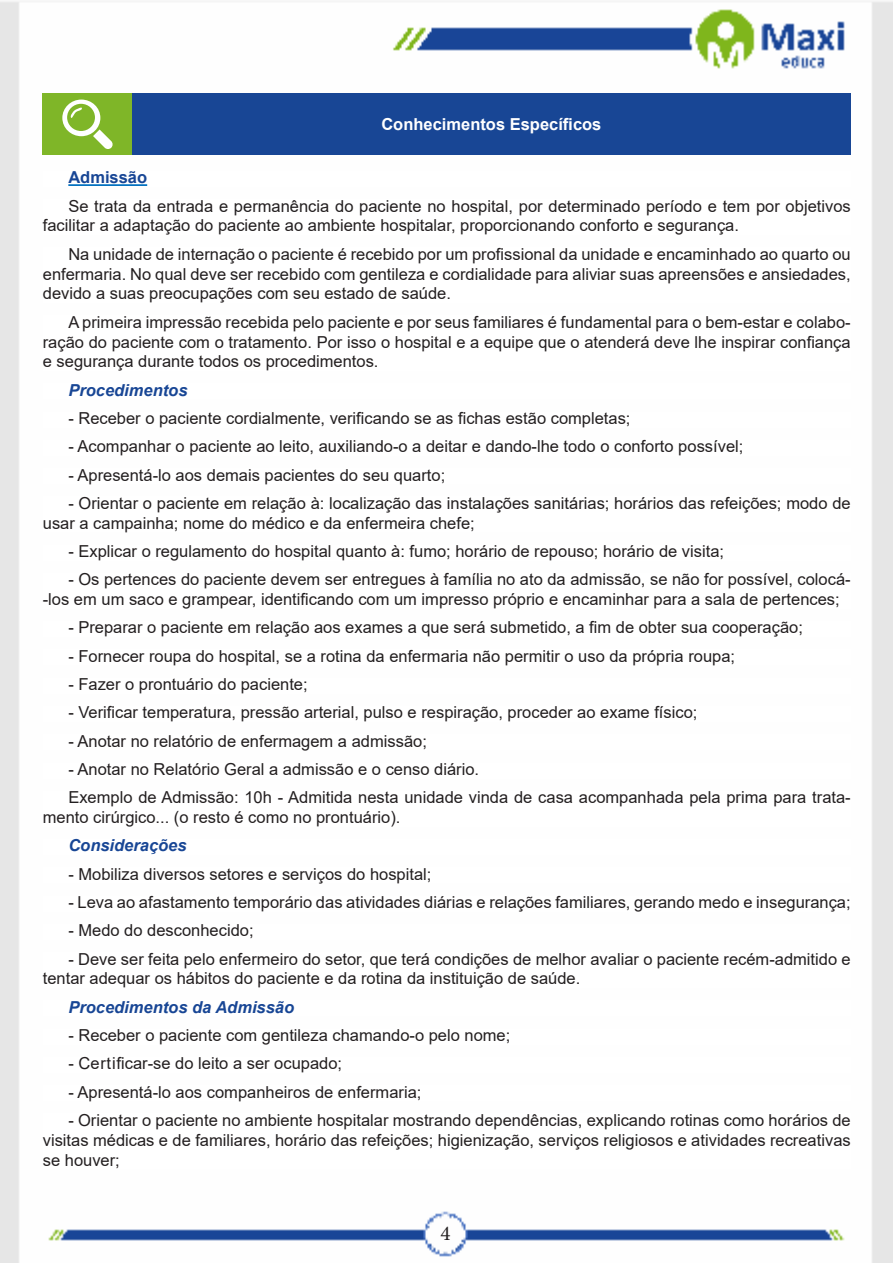
<style>
.page{position:relative;width:893px;height:1263px;background:#fff}
.page>*{position:absolute;margin:0;border:0;box-sizing:border-box;transform-origin:0 0}
.t1{font:21px "Minion Pro";color:#231f20}
.t2{font:16.5px/19.8px "Arial";color:#231f20}
.t3{font:italic 700 16.5px "Arial";color:#184695}
.Titulo_de_Caixa{font:700 16.5px "Arial";color:#fff}
.t4{font:700 16.5px "Arial";color:#184695}
</style>
<div class="page">
<img style="left:0;top:1px;width:893px;height:1262px">
<div style="left:43px;top:171px;width:808px;height:16px;background:#fff"></div>
<hr style="left:68px;top:184px;width:79px;height:2px;background:#0070c0">
<div style="left:43px;top:200px;width:808px;height:35px;background:#fff"></div>
<div style="left:43px;top:248px;width:808px;height:55px;background:#fff"></div>
<div style="left:43px;top:316px;width:808px;height:55px;background:#fff"></div>
<div style="left:43px;top:384px;width:808px;height:15px;background:#fff"></div>
<div style="left:43px;top:412px;width:808px;height:15px;background:#fff"></div>
<div style="left:43px;top:440px;width:808px;height:16px;background:#fff"></div>
<div style="left:43px;top:468px;width:808px;height:16px;background:#fff"></div>
<div style="left:43px;top:497px;width:808px;height:35px;background:#fff"></div>
<div style="left:43px;top:545px;width:808px;height:15px;background:#fff"></div>
<div style="left:43px;top:573px;width:808px;height:35px;background:#fff"></div>
<div style="left:43px;top:621px;width:808px;height:16px;background:#fff"></div>
<div style="left:43px;top:650px;width:808px;height:15px;background:#fff"></div>
<div style="left:43px;top:678px;width:808px;height:15px;background:#fff"></div>
<div style="left:43px;top:706px;width:808px;height:16px;background:#fff"></div>
<div style="left:43px;top:734px;width:808px;height:16px;background:#fff"></div>
<div style="left:43px;top:763px;width:808px;height:15px;background:#fff"></div>
<div style="left:43px;top:791px;width:808px;height:35px;background:#fff"></div>
<div style="left:43px;top:839px;width:808px;height:16px;background:#fff"></div>
<div style="left:43px;top:868px;width:808px;height:15px;background:#fff"></div>
<div style="left:43px;top:896px;width:808px;height:15px;background:#fff"></div>
<div style="left:43px;top:924px;width:808px;height:16px;background:#fff"></div>
<div style="left:43px;top:952px;width:808px;height:36px;background:#fff"></div>
<div style="left:43px;top:1001px;width:808px;height:15px;background:#fff"></div>
<div style="left:43px;top:1029px;width:808px;height:15px;background:#fff"></div>
<div style="left:43px;top:1057px;width:808px;height:16px;background:#fff"></div>
<div style="left:43px;top:1085px;width:808px;height:16px;background:#fff"></div>
<div style="left:43px;top:1114px;width:808px;height:55px;background:#fff"></div>
<div style="left:43px;top:94px;width:89px;height:61px;background:#7fb628"></div>
<div style="left:132px;top:94px;width:719px;height:61px;background:#184695"></div>
<svg style="left:62px;top:100px;width:51px;height:49px"></svg>
<p class="Titulo_de_Caixa" style="left:381px;top:113px;width:222px">Conhecimentos Específicos</p>
<p class="t4" style="left:68px;top:166px;width:80px">Admissão</p>
<p class="t2" style="left:43px;top:196px;width:809px;text-indent:26px">Se trata da entrada e permanência do paciente no hospital, por determinado período e tem por objetivos facilitar a adaptação do paciente ao ambiente hospitalar, proporcionando conforto e segurança.</p>
<p class="t2" style="left:43px;top:244px;width:809px;text-align:justify;text-indent:26px">Na unidade de internação o paciente é recebido por um profissional da unidade e encaminhado ao quarto ou enfermaria. No qual deve ser recebido com gentileza e cordialidade para aliviar suas apreensões e ansiedades, devido a suas preocupações com seu estado de saúde.</p>
<p class="t2" style="left:43px;top:312px;width:809px;text-align:justify;text-indent:26px">A primeira impressão recebida pelo paciente e por seus familiares é fundamental para o bem-estar e colabo&shy;ração do paciente com o tratamento. Por isso o hospital e a equipe que o atenderá deve lhe inspirar confiança e segurança durante todos os procedimentos.</p>
<p class="t3" style="left:68px;top:379px;width:121px">Procedimentos</p>
<p class="t2" style="left:68px;top:408px;width:564px">- Receber o paciente cordialmente, verificando se as fichas estão completas;</p>
<p class="t2" style="left:68px;top:436px;width:677px">- Acompanhar o paciente ao leito, auxiliando-o a deitar e dando-lhe todo o conforto possível;</p>
<p class="t2" style="left:68px;top:465px;width:378px">- Apresentá-lo aos demais pacientes do seu quarto;</p>
<p class="t2" style="left:43px;top:493px;width:809px;text-indent:26px">- Orientar o paciente em relação à: localização das instalações sanitárias; horários das refeições; modo de usar a campainha; nome do médico e da enfermeira chefe;</p>
<p class="t2" style="left:68px;top:541px;width:657px">- Explicar o regulamento do hospital quanto à: fumo; horário de repouso; horário de visita;</p>
<p class="t2" style="left:43px;top:569px;width:809px;text-indent:26px">- Os pertences do paciente devem ser entregues à família no ato da admissão, se não for possível, colocá--los em um saco e grampear, identificando com um impresso próprio e encaminhar para a sala de pertences;</p>
<p class="t2" style="left:68px;top:617px;width:736px">- Preparar o paciente em relação aos exames a que será submetido, a fim de obter sua cooperação;</p>
<p class="t2" style="left:68px;top:646px;width:668px">- Fornecer roupa do hospital, se a rotina da enfermaria não permitir o uso da própria roupa;</p>
<p class="t2" style="left:68px;top:674px;width:241px">- Fazer o prontuário do paciente;</p>
<p class="t2" style="left:68px;top:702px;width:631px">- Verificar temperatura, pressão arterial, pulso e respiração, proceder ao exame físico;</p>
<p class="t2" style="left:68px;top:731px;width:360px">- Anotar no relatório de enfermagem a admissão;</p>
<p class="t2" style="left:68px;top:759px;width:412px">- Anotar no Relatório Geral a admissão e o censo diário.</p>
<p class="t2" style="left:43px;top:787px;width:809px;text-indent:26px">Exemplo de Admissão: 10h - Admitida nesta unidade vinda de casa acompanhada pela prima para trata&shy;mento cirúrgico... (o resto é como no prontuário).</p>
<p class="t3" style="left:68px;top:834px;width:120px">Considerações</p>
<p class="t2" style="left:68px;top:864px;width:365px">- Mobiliza diversos setores e serviços do hospital;</p>
<p class="t2" style="left:68px;top:892px;width:784px">- Leva ao afastamento temporário das atividades diárias e relações familiares, gerando medo e insegurança;</p>
<p class="t2" style="left:68px;top:920px;width:187px">- Medo do desconhecido;</p>
<p class="t2" style="left:43px;top:949px;width:809px;text-indent:26px">- Deve ser feita pelo enfermeiro do setor, que terá condições de melhor avaliar o paciente recém-admitido e tentar adequar os hábitos do paciente e da rotina da instituição de saúde.</p>
<p class="t3" style="left:68px;top:996px;width:227px">Procedimentos da Admissão</p>
<p class="t2" style="left:68px;top:1025px;width:444px">- Receber o paciente com gentileza chamando-o pelo nome;</p>
<p class="t2" style="left:68px;top:1053px;width:275px">- Certificar-se do leito a ser ocupado;</p>
<p class="t2" style="left:68px;top:1082px;width:355px">- Apresentá-lo aos companheiros de enfermaria;</p>
<p class="t2" style="left:43px;top:1110px;width:809px;text-align:justify;text-indent:26px">- Orientar o paciente no ambiente hospitalar mostrando dependências, explicando rotinas como horários de visitas médicas e de familiares, horário das refeições; higienização, serviços religiosos e atividades recreativas se houver;</p>
<p class="t1" style="left:440px;top:1219px;width:12px">4</p>
</div>
